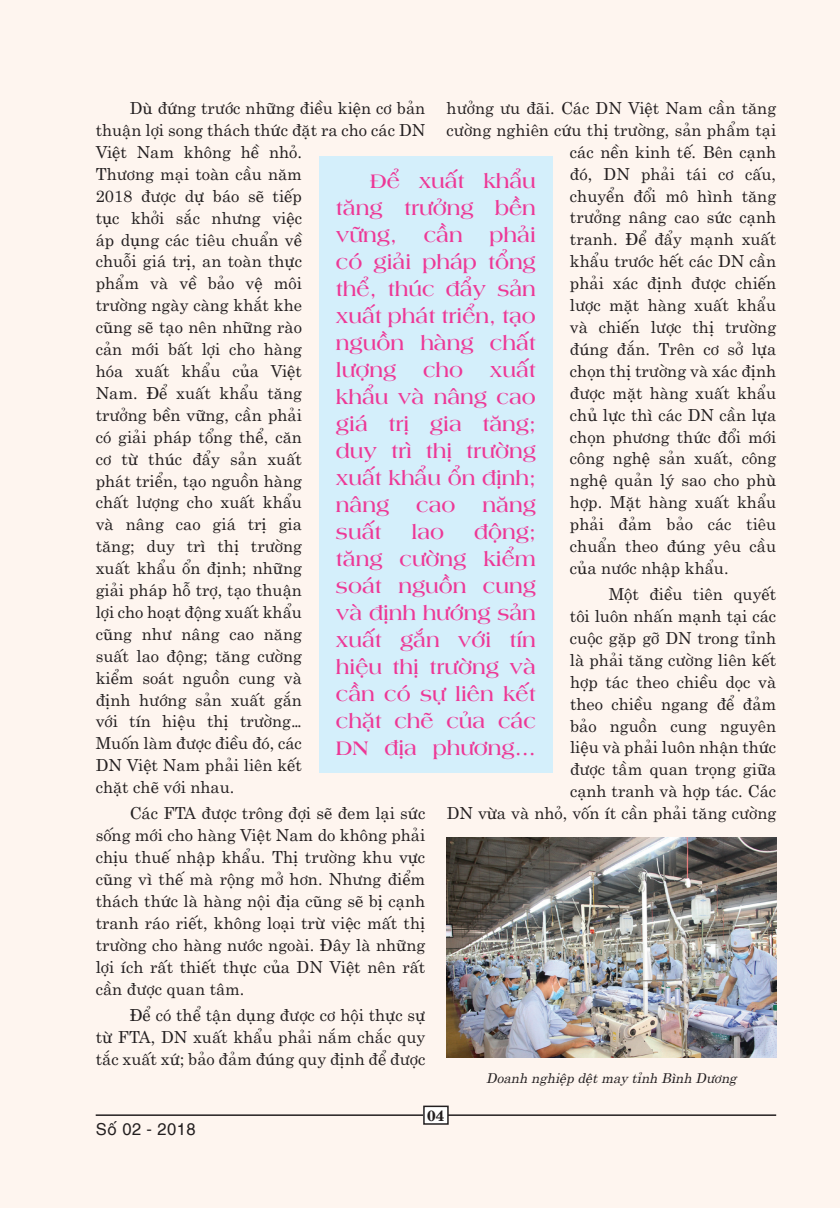
<style>
.page{position:relative;width:840px;height:1208px;background:#fef5ef}
.page>*{position:absolute;margin:0;border:0;box-sizing:border-box;transform-origin:0 0}
.t1{font:700 21px/27px "UTM Americana";color:#ed3896;text-align:justify}
.t2{font:16.5px/21.9px "UTM Centur";color:#231f20;text-align:justify}
.t3{font:16.5px "VNI Helve";color:#231f20}
.t4{font:15px "VNI Centur Bold";color:#231f20}
.t5{font:italic 13.5px "UTM Centur";color:#231f20}
</style>
<div class="page">
<hr style="left:96px;top:1114px;width:680px;height:2px;background:#231f20">
<div style="left:424px;top:1106px;width:24px;height:18px;background:#fff"></div>
<div style="left:423px;top:1105px;width:26px;height:19px;border:2px solid #231f20"></div>
<div style="left:319px;top:156px;width:234px;height:616px;background:#d4effb"></div>
<img style="left:446px;top:837px;width:330px;height:220px">
<p class="t2" style="left:446px;top:95px;width:331px">hưởng ưu đãi. Các DN Việt Nam cần tăng</p>
<p class="t2" style="left:446px;top:117px;width:331px">cường nghiên cứu thị trường, sản phẩm tại</p>
<p class="t2" style="left:570px;top:139px;width:208px">các nền kinh tế. Bên cạnh</p>
<p class="t2" style="left:570px;top:161px;width:208px">đó, DN phải tái cơ cấu,</p>
<p class="t2" style="left:570px;top:183px;width:208px">chuyển đổi mô hình tăng</p>
<p class="t2" style="left:570px;top:204px;width:208px">trưởng nâng cao sức cạnh</p>
<p class="t2" style="left:570px;top:226px;width:208px">tranh. Để đẩy mạnh xuất</p>
<p class="t2" style="left:570px;top:248px;width:208px">khẩu trước hết các DN cần</p>
<p class="t2" style="left:570px;top:270px;width:208px">phải xác định được chiến</p>
<p class="t2" style="left:570px;top:292px;width:208px">lược mặt hàng xuất khẩu</p>
<p class="t2" style="left:570px;top:314px;width:208px">và chiến lược thị trường</p>
<p class="t2" style="left:570px;top:336px;width:208px">đúng đắn. Trên cơ sở lựa</p>
<p class="t2" style="left:570px;top:358px;width:208px">chọn thị trường và xác định</p>
<p class="t2" style="left:570px;top:380px;width:208px">được mặt hàng xuất khẩu</p>
<p class="t2" style="left:570px;top:402px;width:208px">chủ lực thì các DN cần lựa</p>
<p class="t2" style="left:570px;top:423px;width:208px">chọn phương thức đổi mới</p>
<p class="t2" style="left:570px;top:445px;width:208px">công nghệ sản xuất, công</p>
<p class="t2" style="left:570px;top:467px;width:208px">nghệ quản lý sao cho phù</p>
<p class="t2" style="left:570px;top:489px;width:208px">hợp. Mặt hàng xuất khẩu</p>
<p class="t2" style="left:570px;top:511px;width:208px">phải đảm bảo các tiêu</p>
<p class="t2" style="left:570px;top:533px;width:208px">chuẩn theo đúng yêu cầu</p>
<p class="t2" style="left:570px;top:555px;width:160px">của nước nhập khẩu.</p>
<p class="t2" style="left:447px;top:581px;width:331px;text-align:right">Một điều tiên quyết<br>tôi luôn nhấn mạnh tại các<br>cuộc gặp gỡ DN trong tỉnh<br>là phải tăng cường liên kết<br>hợp tác theo chiều dọc và<br>theo chiều ngang để đảm<br>bảo nguồn cung nguyên<br>liệu và phải luôn nhận thức<br>được tầm quan trọng giữa<br>cạnh tranh và hợp tác. Các<br>DN vừa và nhỏ, vốn ít cần phải tăng cường</p>
<p class="t2" style="left:96px;top:95px;width:331px;text-align:left;text-indent:34px">Dù đứng trước những điều kiện cơ bản thuận lợi song thách thức đặt ra cho các DN<br>Việt Nam không hề nhỏ.<br>Thương mại toàn cầu năm<br>2018 được dự báo sẽ tiếp<br>tục khởi sắc nhưng việc<br>áp dụng các tiêu chuẩn về<br>chuỗi giá trị, an toàn thực<br>phẩm và về bảo vệ môi<br>trường ngày càng khắt khe<br>cũng sẽ tạo nên những rào<br>cản mới bất lợi cho hàng<br>hóa xuất khẩu của Việt<br>Nam. Để xuất khẩu tăng<br>trưởng bền vững, cần phải<br>có giải pháp tổng thể, căn<br>cơ từ thúc đẩy sản xuất<br>phát triển, tạo nguồn hàng<br>chất lượng cho xuất khẩu<br>và nâng cao giá trị gia<br>tăng; duy trì thị trường<br>xuất khẩu ổn định; những<br>giải pháp hỗ trợ, tạo thuận<br>lợi cho hoạt động xuất khẩu<br>cũng như nâng cao năng<br>suất lao động; tăng cường<br>kiểm soát nguồn cung và<br>định hướng sản xuất gắn<br>với tín hiệu thị trường…<br>Muốn làm được điều đó, các<br>DN Việt Nam phải liên kết<br>chặt chẽ với nhau.</p>
<p class="t2" style="left:96px;top:800px;width:331px;text-indent:34px">Các FTA được trông đợi sẽ đem lại sức sống mới cho hàng Việt Nam do không phải chịu thuế nhập khẩu. Thị trường khu vực cũng vì thế mà rộng mở hơn. Nhưng điểm thách thức là hàng nội địa cũng sẽ bị cạnh tranh ráo riết, không loại trừ việc mất thị trường cho hàng nước ngoài. Đây là những lợi ích rất thiết thực của DN Việt nên rất cần được quan tâm.</p>
<p class="t2" style="left:96px;top:1001px;width:331px;text-indent:34px">Để có thể tận dụng được cơ hội thực sự từ FTA, DN xuất khẩu phải nắm chắc quy tắc xuất xứ; bảo đảm đúng quy định để được</p>
<p class="t1" style="left:336px;top:166px;width:201px;text-indent:34px">Để xuất khẩu tăng trưởng bền vững,</p>
<p class="t1" style="left:424px;top:220px;width:40px">cần</p>
<p class="t1" style="left:336px;top:220px;width:201px;text-indent:154px">phải có giải pháp tổng thể, thúc đẩy sản xuất phát triển, tạo nguồn hàng chất lượng</p>
<p class="t1" style="left:336px;top:355px;width:201px;text-indent:154px">xuất khẩu và nâng cao giá trị gia tăng; duy trì thị trường xuất khẩu ổn định; nâng</p>
<p class="t1" style="left:423px;top:355px;width:42px">cho</p>
<p class="t1" style="left:416px;top:490px;width:41px">cao</p>
<p class="t1" style="left:482px;top:490px;width:55px">năng</p>
<p class="t1" style="left:336px;top:517px;width:47px">suất</p>
<p class="t1" style="left:411px;top:517px;width:34px">lao</p>
<p class="t1" style="left:336px;top:517px;width:201px;text-indent:138px">động; tăng cường kiểm soát nguồn cung và định hướng sản xuất gắn với tín hiệu thị trường và cần có sự liên kết chặt chẽ của các DN địa phương…</p>
<p class="t3" style="left:96px;top:1116px;width:102px">Soá 02 - 2018</p>
<p class="t4" style="left:427px;top:1102px;width:19px">04</p>
<p class="t5" style="left:486px;top:1067px;width:252px">Doanh nghiệp dệt may tỉnh Bình Dương</p>
</div>
